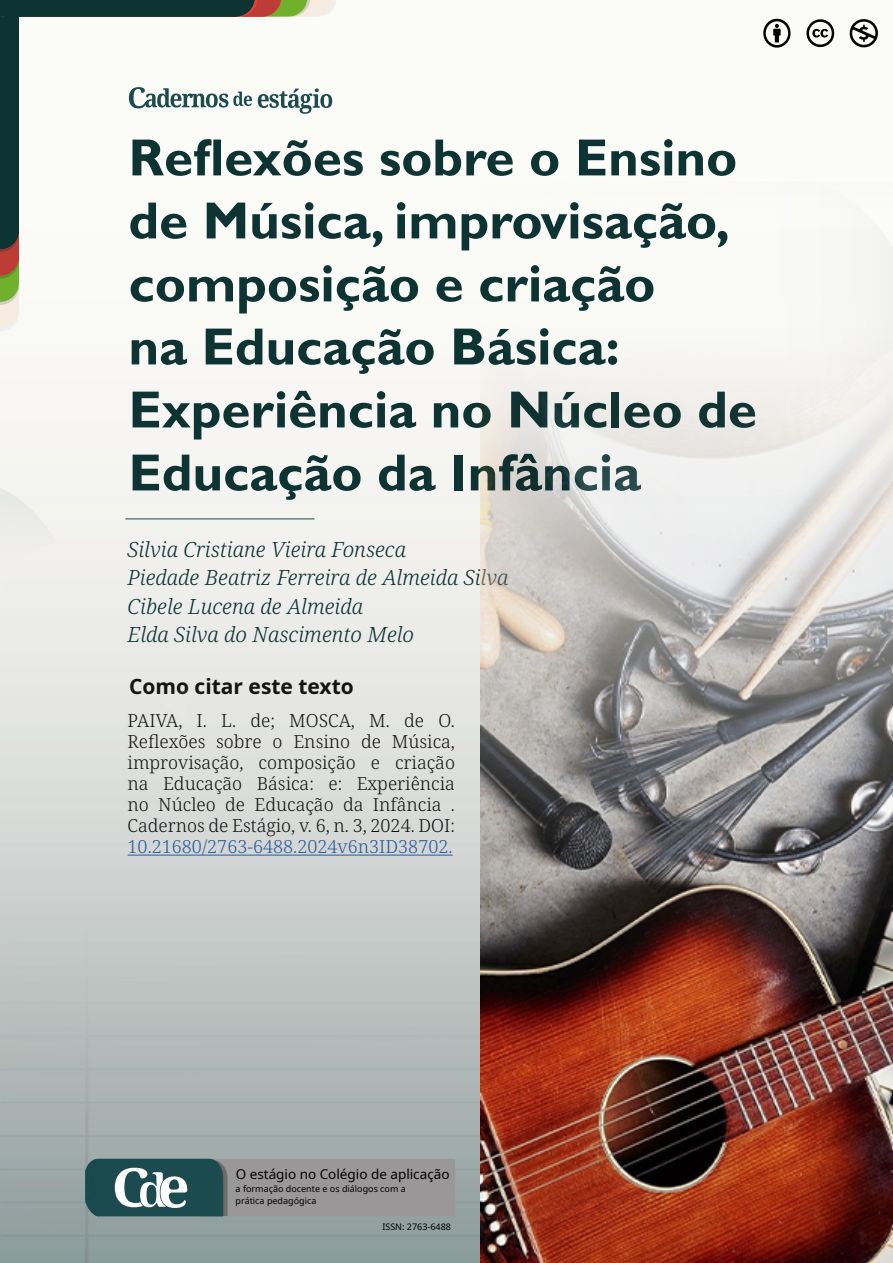
<style>
.page{position:relative;width:893px;height:1263px;background:#fff}
.page>*{position:absolute;margin:0;border:0;box-sizing:border-box;transform-origin:0 0}
.t1{font:700 52.5px/63px "Gill Sans";color:#0d3333}
.t2{font:italic 300 21px/28.5px "Noto Serif";color:#0d3233}
.t3{font:700 21px "Noto Sans";color:#141414}
.t4{font:300 18px/21px "Noto Serif";color:#141414;text-align:justify}
.t5{font:300 18px "Noto Serif";color:#275b9b}
.t6{font:13.5px "Noto Sans";color:#000}
.t7{font:9px/12.6px "Noto Sans";color:#000}
</style>
<div class="page">
<img style="left:0;top:30px;width:867px;height:1233px">
<hr style="left:128px;top:855px;width:325px;height:1px;background:#275b9b">
<hr style="left:125px;top:518px;width:190px;height:2px;background:#324c4d">
<div style="left:0;top:486px;width:57px;height:228px;background:#ebece9"></div>
<img style="left:163px;top:689px;width:25px;height:31px">
<svg style="left:0;top:0;width:337px;height:330px"></svg>
<svg style="left:763px;top:18px;width:28px;height:30px"></svg>
<svg style="left:806px;top:19px;width:28px;height:28px"></svg>
<svg style="left:850px;top:19px;width:28px;height:28px"></svg>
<div style="left:223px;top:1159px;width:232px;height:57px;background:#9a9798"></div>
<div style="left:85px;top:1159px;width:138px;height:57px;background:#1c4b4f"></div>
<svg style="left:115px;top:1168px;width:72px;height:40px"></svg>
<img style="left:480px;top:182px;width:413px;height:1081px">
<h1 class="t1" style="left:129px;top:128px;width:630px">Reflexões sobre o Ensino de Música, improvisação, composição e criação<br>na Educação Básica:<br>Experiência no Núcleo de<br>Educação da Infância</h1>
<p class="t2" style="left:128px;top:536px;width:382px">Silvia Cristiane Vieira Fonseca<br>Piedade Beatriz Ferreira de Almeida Silva<br>Cibele Lucena de Almeida<br>Elda Silva do Nascimento Melo</p>
<p class="t3" style="left:129px;top:671px;width:226px">Como citar este texto</p>
<p class="t4" style="left:128px;top:711px;width:329px">PAIVA, I. L. de; MOSCA, M. de O.<br>Reflexões sobre o Ensino de Música, improvisação, composição e criação na Educação Básica: e: Experiência no Núcleo de Educação da Infância .<br>Cadernos de Estágio, v. 6, n. 3, 2024. DOI:</p>
<p class="t5" style="left:128px;top:835px;width:326px">10.21680/2763-6488.2024v6n3ID38702.</p>
<p class="t6" style="left:236px;top:1165px;width:215px">O estágio no Colégio de aplicação</p>
<p class="t7" style="left:236px;top:1182px;width:172px">a formação docente e os diálogos com a prática pedagógica</p>
<p class="t7" style="left:382px;top:1220px;width:70px">ISSN: 2763-6488</p>
</div>
